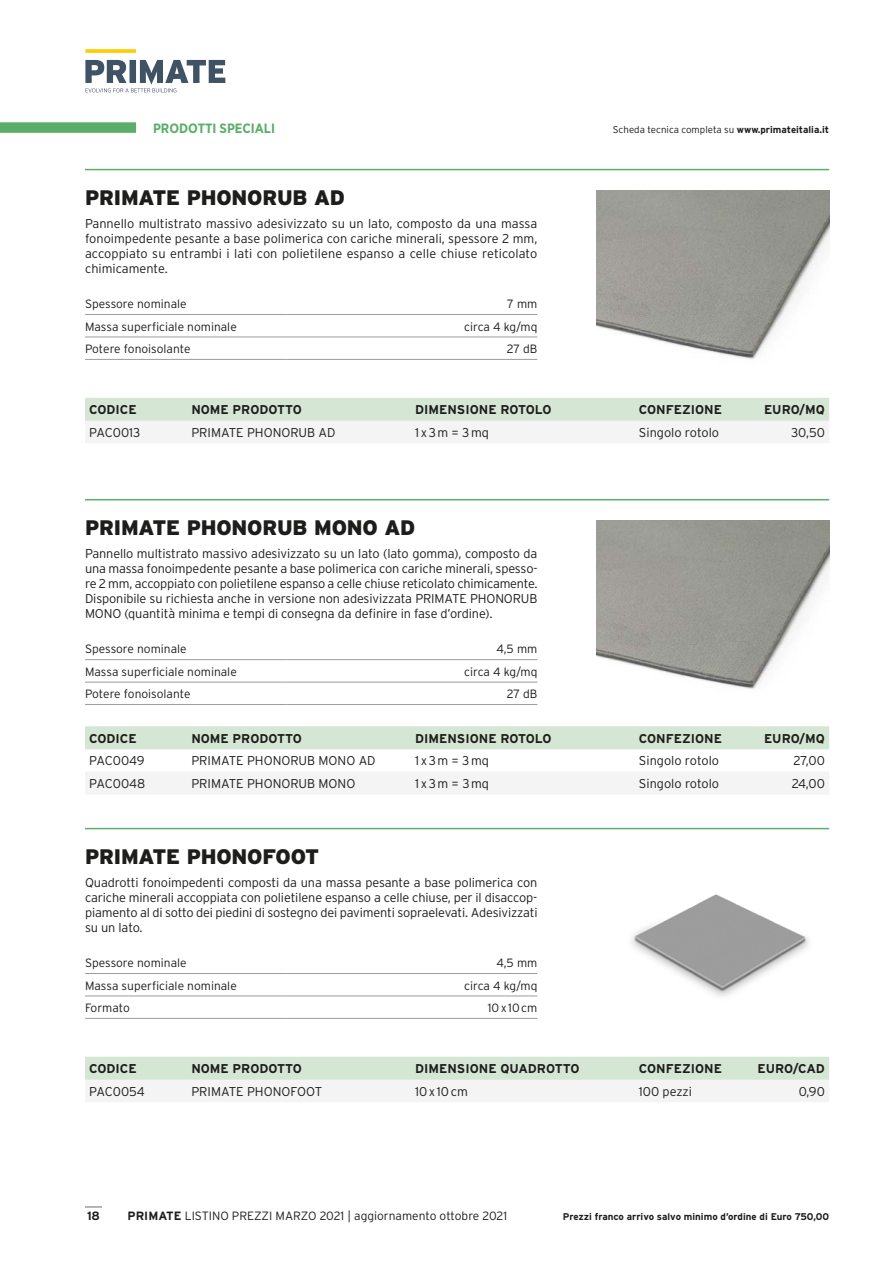
<style>
.page{position:relative;width:893px;height:1263px;background:#fff}
.page>*{position:absolute;margin:0;border:0;box-sizing:border-box;transform-origin:0 0}
.t1{font:900 21px "Interstate";letter-spacing:-.01em;color:#1d1d1b}
.t2{font:700 13.5px "Gotham Narrow";color:#5bae69}
.t3{font:300 12.75px/15px "Interstate";color:#1d1d1b;text-align:justify}
.t4{font:700 12.75px "Interstate";color:#1d1d1b}
.t5{font:300 12px "Interstate";color:#1d1d1b}
.t6{font:700 12px "Interstate";color:#1d1d1b}
.t7{font:700 9.75px "Interstate";color:#1d1d1b}
.t8{font:300 9.75px "Interstate";color:#1d1d1b}
.s1{font-weight:700}
</style>
<div class="page">
<hr style="left:85px;top:314px;width:202px;height:1px;background:#9d9d9c">
<hr style="left:287px;top:314px;width:250px;height:1px;background:#9d9d9c">
<hr style="left:85px;top:337px;width:202px;height:1px;background:#9d9d9c">
<hr style="left:287px;top:337px;width:250px;height:1px;background:#9d9d9c">
<hr style="left:85px;top:359px;width:202px;height:1px;background:#9d9d9c">
<hr style="left:287px;top:359px;width:250px;height:1px;background:#9d9d9c">
<hr style="left:85px;top:169px;width:744px;height:1px;background:#5bae69">
<img style="left:597px;top:190px;width:232px;height:169px">
<svg style="left:85px;top:398px;width:744px;height:45px"></svg>
<hr style="left:85px;top:659px;width:202px;height:1px;background:#9d9d9c">
<hr style="left:287px;top:659px;width:250px;height:1px;background:#9d9d9c">
<hr style="left:85px;top:682px;width:202px;height:1px;background:#9d9d9c">
<hr style="left:287px;top:682px;width:250px;height:1px;background:#9d9d9c">
<hr style="left:85px;top:704px;width:202px;height:1px;background:#9d9d9c">
<hr style="left:287px;top:704px;width:250px;height:1px;background:#9d9d9c">
<hr style="left:85px;top:499px;width:744px;height:1px;background:#5bae69">
<img style="left:597px;top:520px;width:232px;height:169px">
<div style="left:85px;top:726px;width:744px;height:23px;background:#d5e7d4"></div>
<div style="left:85px;top:772px;width:744px;height:22px;background:#f4f4f4"></div>
<hr style="left:85px;top:973px;width:202px;height:1px;background:#9d9d9c">
<hr style="left:287px;top:973px;width:250px;height:1px;background:#9d9d9c">
<hr style="left:85px;top:995px;width:202px;height:1px;background:#9d9d9c">
<hr style="left:287px;top:995px;width:250px;height:1px;background:#9d9d9c">
<hr style="left:85px;top:1018px;width:202px;height:1px;background:#9d9d9c">
<hr style="left:287px;top:1018px;width:250px;height:1px;background:#9d9d9c">
<hr style="left:85px;top:828px;width:744px;height:1px;background:#5bae69">
<img style="left:631px;top:894px;width:178px;height:103px">
<svg style="left:85px;top:1057px;width:744px;height:45px"></svg>
<svg style="left:85px;top:49px;width:51px;height:4px"></svg>
<svg style="left:85px;top:60px;width:140px;height:32px"></svg>
<div style="left:0;top:122px;width:136px;height:11px;background:#5bae69"></div>
<svg style="left:85px;top:1206px;width:17px;height:2px"></svg>
<p class="t2" style="left:153px;top:119px;width:123px">PRODOTTI SPECIALI</p>
<p class="t8" style="left:613px;top:124px;width:218px">Scheda tecnica completa su <span class="s1">www.primateitalia.it</span></p>
<h1 class="t1" style="left:85px;top:185px;width:262px">PRIMATE PHONORUB AD</h1>
<p class="t3" style="left:85px;top:216px;width:454px">Pannello multistrato massivo adesivizzato su un lato, composto da una massa fonoimpedente pesante a base polimerica con cariche minerali, spessore 2 mm, accoppiato su entrambi i lati con polietilene espanso a celle chiuse reticolato chimicamente.</p>
<p class="t5" style="left:85px;top:297px;width:103px">Spessore nominale</p>
<p class="t5" style="left:507px;top:297px;width:32px">7 mm</p>
<p class="t5" style="left:85px;top:320px;width:153px">Massa superficiale nominale</p>
<p class="t5" style="left:464px;top:320px;width:75px">circa 4 kg/mq</p>
<p class="t5" style="left:85px;top:342px;width:107px">Potere fonoisolante</p>
<p class="t5" style="left:507px;top:342px;width:32px">27 dB</p>
<p class="t4" style="left:89px;top:403px;width:49px">CODICE</p>
<p class="t4" style="left:191px;top:403px;width:112px">NOME PRODOTTO</p>
<p class="t4" style="left:415px;top:403px;width:138px">DIMENSIONE ROTOLO</p>
<p class="t4" style="left:639px;top:403px;width:85px">CONFEZIONE</p>
<p class="t4" style="left:764px;top:403px;width:62px">EURO/MQ</p>
<p class="t3" style="left:89px;top:425px;width:53px">PAC0013</p>
<p class="t3" style="left:191px;top:425px;width:146px">PRIMATE PHONORUB AD</p>
<p class="t3" style="left:415px;top:425px;width:75px">1 x 3 m = 3 mq</p>
<p class="t3" style="left:639px;top:425px;width:82px">Singolo rotolo</p>
<p class="t3" style="left:791px;top:425px;width:35px">30,50</p>
<h1 class="t1" style="left:85px;top:515px;width:332px">PRIMATE PHONORUB MONO AD</h1>
<p class="t3" style="left:85px;top:546px;width:454px">Pannello multistrato massivo adesivizzato su un lato (lato gomma), composto da una massa fonoimpedente pesante a base polimerica con cariche minerali, spesso&shy;re 2 mm, accoppiato con polietilene espanso a celle chiuse reticolato chimicamente.<br>Disponibile su richiesta anche in versione non adesivizzata PRIMATE PHONORUB MONO (quantità minima e tempi di consegna da definire in fase d’ordine).</p>
<p class="t5" style="left:85px;top:642px;width:103px">Spessore nominale</p>
<p class="t5" style="left:496px;top:642px;width:42px">4,5 mm</p>
<p class="t5" style="left:85px;top:665px;width:153px">Massa superficiale nominale</p>
<p class="t5" style="left:464px;top:665px;width:75px">circa 4 kg/mq</p>
<p class="t5" style="left:85px;top:687px;width:107px">Potere fonoisolante</p>
<p class="t5" style="left:507px;top:687px;width:32px">27 dB</p>
<p class="t4" style="left:89px;top:731px;width:49px">CODICE</p>
<p class="t4" style="left:191px;top:731px;width:112px">NOME PRODOTTO</p>
<p class="t4" style="left:415px;top:731px;width:138px">DIMENSIONE ROTOLO</p>
<p class="t4" style="left:639px;top:731px;width:85px">CONFEZIONE</p>
<p class="t4" style="left:764px;top:731px;width:62px">EURO/MQ</p>
<p class="t3" style="left:89px;top:753px;width:57px">PAC0049</p>
<p class="t3" style="left:191px;top:753px;width:186px">PRIMATE PHONORUB MONO AD</p>
<p class="t3" style="left:415px;top:753px;width:75px">1 x 3 m = 3 mq</p>
<p class="t3" style="left:639px;top:753px;width:82px">Singolo rotolo</p>
<p class="t3" style="left:793px;top:753px;width:33px">27,00</p>
<p class="t3" style="left:89px;top:776px;width:57px">PAC0048</p>
<p class="t3" style="left:191px;top:776px;width:165px">PRIMATE PHONORUB MONO</p>
<p class="t3" style="left:415px;top:776px;width:75px">1 x 3 m = 3 mq</p>
<p class="t3" style="left:639px;top:776px;width:82px">Singolo rotolo</p>
<p class="t3" style="left:792px;top:776px;width:35px">24,00</p>
<h1 class="t1" style="left:85px;top:844px;width:236px">PRIMATE PHONOFOOT</h1>
<p class="t3" style="left:85px;top:875px;width:454px">Quadrotti fonoimpedenti composti da una massa pesante a base polimerica con cariche minerali accoppiata con polietilene espanso a celle chiuse, per il disaccop&shy;piamento al di sotto dei piedini di sostegno dei pavimenti sopraelevati. Adesivizzati su un lato.</p>
<p class="t5" style="left:85px;top:956px;width:103px">Spessore nominale</p>
<p class="t5" style="left:496px;top:956px;width:42px">4,5 mm</p>
<p class="t5" style="left:85px;top:978px;width:153px">Massa superficiale nominale</p>
<p class="t5" style="left:464px;top:978px;width:75px">circa 4 kg/mq</p>
<p class="t5" style="left:85px;top:1001px;width:46px">Formato</p>
<p class="t5" style="left:488px;top:1001px;width:51px">10 x 10 cm</p>
<p class="t4" style="left:89px;top:1062px;width:49px">CODICE</p>
<p class="t4" style="left:191px;top:1062px;width:112px">NOME PRODOTTO</p>
<p class="t4" style="left:415px;top:1062px;width:166px">DIMENSIONE QUADROTTO</p>
<p class="t4" style="left:639px;top:1062px;width:85px">CONFEZIONE</p>
<p class="t4" style="left:757px;top:1062px;width:69px">EURO/CAD</p>
<p class="t3" style="left:89px;top:1084px;width:57px">PAC0054</p>
<p class="t3" style="left:191px;top:1084px;width:132px">PRIMATE PHONOFOOT</p>
<p class="t3" style="left:415px;top:1084px;width:54px">10 x 10 cm</p>
<p class="t3" style="left:639px;top:1084px;width:55px">100 pezzi</p>
<p class="t3" style="left:799px;top:1084px;width:28px">0,90</p>
<p class="t6" style="left:87px;top:1209px;width:15px">18</p>
<p class="t5" style="left:128px;top:1209px;width:381px"><span class="s1">PRIMATE</span> LISTINO PREZZI MARZO 2021 | aggiornamento ottobre 2021</p>
<p class="t7" style="left:563px;top:1211px;width:268px">Prezzi franco arrivo salvo minimo d’ordine di Euro 750,00</p>
</div>
